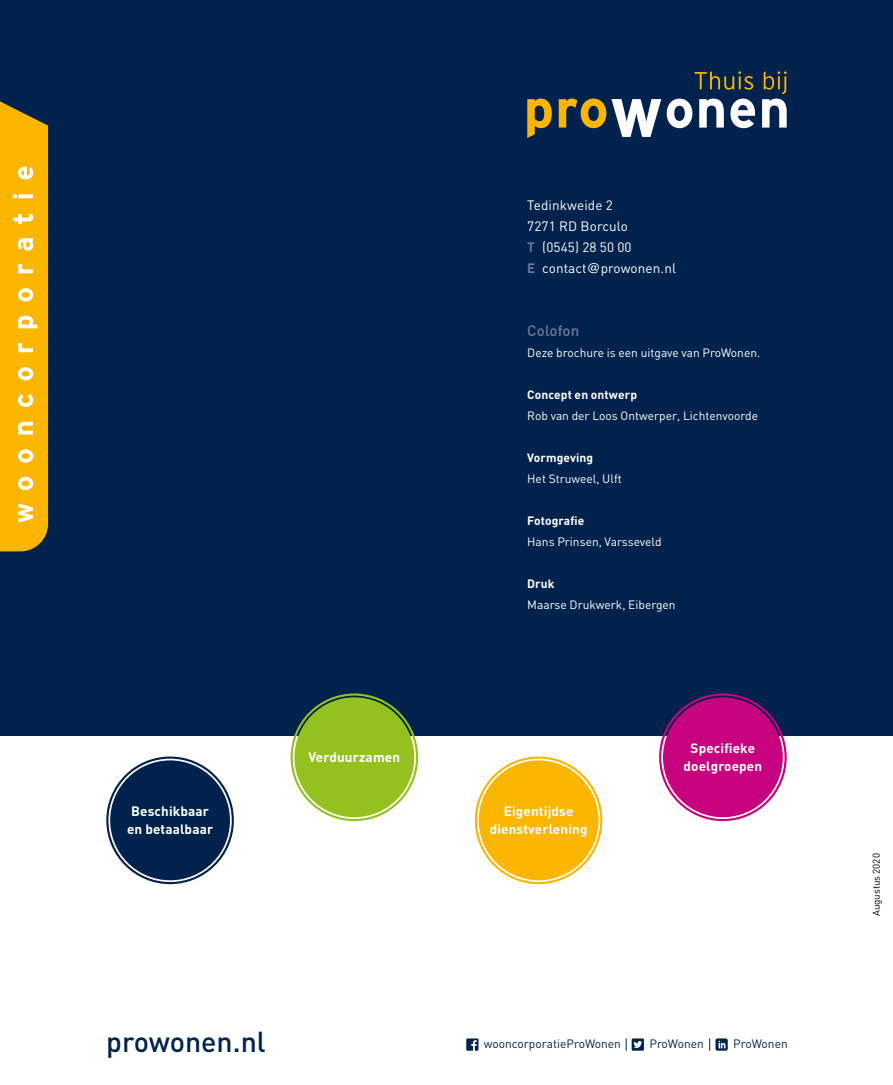
<style>
.page{position:relative;width:893px;height:1085px;background:#fff}
.page>*{position:absolute;margin:0;border:0;box-sizing:border-box;transform-origin:0 0}
.t1{font:500 28.5px "DIN";color:#00224c}
.t2{font:500 15px "DIN";letter-spacing:.01em;color:#6d789d}
.t3{font:700 13.5px/18px "DIN";letter-spacing:.01em;color:#fff;text-align:center}
.t4{font:13.5px/21px "DIN";letter-spacing:.01em;color:#fff}
.t5{font:12px "DIN";color:#fff}
.t6{font:700 12px "DIN";letter-spacing:.01em;color:#fff}
.t7{font:12px "DIN";color:#00224c}
.t8{font:9.75px "DIN";color:#000}
.s1{font-weight:700;color:#6d789d}
.s2{font-family:"Helvetica"}
</style>
<div class="page">
<div style="left:0;top:0;width:893px;height:735px;background:#00224c"></div>
<div style="left:110px;top:760px;width:120px;height:120px;background:#00224c;border-radius:50%"></div>
<div style="left:479px;top:760px;width:119px;height:120px;background:#fab600;border-radius:50%"></div>
<div style="left:294px;top:697px;width:120px;height:120px;background:#95c11f;border-radius:50%"></div>
<div style="left:663px;top:697px;width:120px;height:120px;background:#c7027f;border-radius:50%"></div>
<svg style="left:466px;top:1038px;width:12px;height:12px"></svg>
<svg style="left:626px;top:1038px;width:18px;height:12px"></svg>
<svg style="left:709px;top:1038px;width:19px;height:12px"></svg>
<svg style="left:0;top:101px;width:48px;height:450px;background:#f1b616"></svg>
<svg style="left:699px;top:99px;width:25px;height:28px"></svg>
<svg style="left:730px;top:99px;width:25px;height:29px"></svg>
<svg style="left:667px;top:99px;width:25px;height:29px"></svg>
<svg style="left:695px;top:71px;width:58px;height:19px"></svg>
<svg style="left:762px;top:71px;width:25px;height:56px"></svg>
<svg style="left:527px;top:99px;width:25px;height:39px"></svg>
<svg style="left:559px;top:99px;width:102px;height:38px"></svg>
<p class="t4" style="left:527px;top:194px;width:150px">Tedinkweide 2<br>7271 RD Borculo<br><span class="s1">T</span> (0545) 28 50 00<br><span class="s1">E</span> contact<span class="s2">@</span>prowonen.nl</p>
<p class="t3" style="left:127px;top:801px;width:88px">Beschikbaar en betaalbaar</p>
<p class="t3" style="left:308px;top:747px;width:93px">Verduurzamen</p>
<p class="t2" style="left:527px;top:321px;width:54px">Colofon</p>
<p class="t5" style="left:527px;top:345px;width:235px">Deze brochure is een uitgave van ProWonen.</p>
<p class="t6" style="left:527px;top:387px;width:111px">Concept en ontwerp</p>
<p class="t5" style="left:527px;top:408px;width:232px">Rob van der Loos Ontwerper, Lichtenvoorde</p>
<p class="t6" style="left:527px;top:450px;width:67px">Vormgeving</p>
<p class="t5" style="left:527px;top:471px;width:96px">Het Struweel, Ulft</p>
<p class="t6" style="left:527px;top:513px;width:59px">Fotografie</p>
<p class="t5" style="left:527px;top:534px;width:136px">Hans Prinsen, Varsseveld</p>
<p class="t6" style="left:527px;top:576px;width:29px">Druk</p>
<p class="t5" style="left:527px;top:597px;width:150px">Maarse Drukwerk, Eibergen</p>
<p class="t3" style="left:490px;top:801px;width:99px">Eigentijdse dienstverlening</p>
<p class="t3" style="left:683px;top:738px;width:80px">Specifieke doelgroepen</p>
<h1 class="t1" style="left:106px;top:1023px;width:161px">prowonen.nl</h1>
<p class="t7" style="left:484px;top:1035px;width:139px">wooncorporatieProWonen</p>
<p class="t7" style="left:649px;top:1035px;width:56px">ProWonen</p>
<p class="t7" style="left:733px;top:1035px;width:56px">ProWonen</p>
<p class="t8" style="left:870px;top:916px;width:65px;rotate:-90deg">Augustus 2020</p>
</div>
